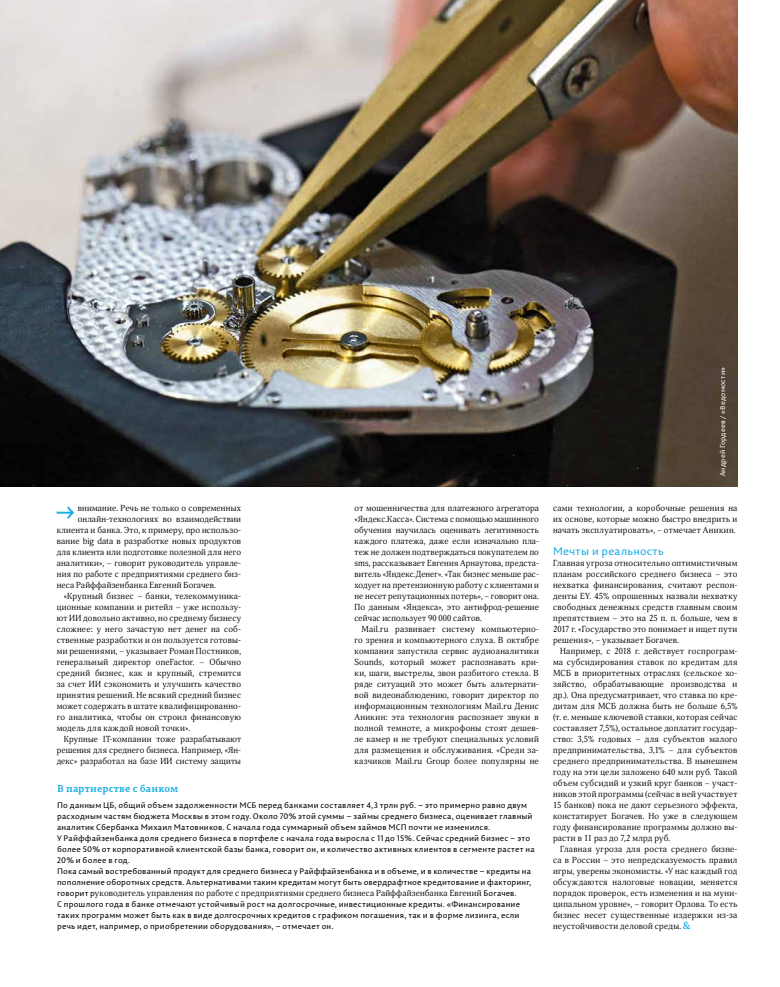
<style>
.page{position:relative;width:780px;height:987px;background:#fff}
.page>*{position:absolute;margin:0;border:0;box-sizing:border-box;transform-origin:0 0}
.t1{font:700 26px "Permian Serif Typeface";color:#1daee4}
.t2{font:11px "Permian Sans Typeface";letter-spacing:.02em;color:#1daee4}
.t3{font:700 10px "Permian Slab Serif Typeface";letter-spacing:.015em;color:#1daee4}
.t4{font:8.5px/11px "Orbi";letter-spacing:.02em;color:#000;text-align:justify}
.t5{font:8px/11px "Permian Sans Typeface";letter-spacing:.02em;color:#000}
.t6{font:7px "Permian Sans Typeface";letter-spacing:.03em;color:#fff}
.s1{font-family:"Permian Sans Typeface";font-size:8px}
.s2{font-weight:700;font-size:10px;color:#1daee4}
</style>
<div class="page">
<img style="left:0;top:0;width:737px;height:486px">
<p class="t4" style="left:78px;top:502px;width:165px">внимание. Речь не только о современных</p>
<p class="t4" style="left:78px;top:513px;width:165px">онлайн-технологиях во взаимодействии</p>
<p class="t4" style="left:57px;top:524px;width:186px">клиента и банка. Это, к примеру, про использо-</p>
<p class="t4" style="left:57px;top:535px;width:186px">вание big data в разработке новых продуктов</p>
<p class="t4" style="left:57px;top:546px;width:186px">для клиента или подготовке полезной для него</p>
<p class="t4" style="left:57px;top:557px;width:186px">аналитики», – говорит руководитель управле-</p>
<p class="t4" style="left:57px;top:568px;width:186px">ния по работе с предприятиями среднего биз-</p>
<p class="t4" style="left:57px;top:579px;width:161px">неса Райффайзенбанка Евгений Богачев.</p>
<p class="t4" style="left:64px;top:590px;width:179px">«Крупный бизнес – банки, телекоммуника-</p>
<p class="t4" style="left:57px;top:601px;width:186px">ционные компании и ритейл – уже использу-</p>
<p class="t4" style="left:57px;top:612px;width:186px">ют ИИ довольно активно, но среднему бизнесу</p>
<p class="t4" style="left:57px;top:623px;width:186px">сложнее: у него зачастую нет денег на соб-</p>
<p class="t4" style="left:57px;top:634px;width:186px">ственные разработки и он пользуется готовы-</p>
<p class="t4" style="left:57px;top:645px;width:186px">ми решениями, – указывает Роман Постников,</p>
<p class="t4" style="left:57px;top:656px;width:186px">генеральный директор oneFactor. – Обычно</p>
<p class="t4" style="left:57px;top:667px;width:186px">средний бизнес, как и крупный, стремится</p>
<p class="t4" style="left:57px;top:678px;width:186px">за счет ИИ сэкономить и улучшить качество</p>
<p class="t4" style="left:57px;top:689px;width:186px">принятия решений. Не всякий средний бизнес</p>
<p class="t4" style="left:57px;top:700px;width:186px">может содержать в штате квалифицированно-</p>
<p class="t4" style="left:57px;top:711px;width:186px">го аналитика, чтобы он строил финансовую</p>
<p class="t4" style="left:57px;top:722px;width:135px">модель для каждой новой точки».</p>
<p class="t4" style="left:64px;top:733px;width:179px">Крупные IT-компании тоже разрабатывают</p>
<p class="t4" style="left:57px;top:744px;width:186px">решения для среднего бизнеса. Например, «Ян-</p>
<p class="t4" style="left:57px;top:755px;width:186px">декс» разработал на базе ИИ систему защиты</p>
<h1 class="t1" style="left:55px;top:488px;width:22px">→</h1>
<p class="t4" style="left:354px;top:502px;width:186px">от мошенничества для платежного агрегатора «Яндекс.Касса». Система с помощью машинного обучения научилась оценивать легитимность каждого платежа, даже если изначально пла&shy;теж не должен подтверждаться покупателем по sms, рассказывает Евгения Арнаутова, предста&shy;витель «Яндекс.Денег». «Так бизнес меньше рас&shy;ходует на претензионную работу с клиентами и не несет репутационных потерь», – говорит она.<br>По данным «Яндекса», это антифрод-решение сейчас использует 90 000 сайтов.</p>
<p class="t4" style="left:354px;top:623px;width:186px;text-indent:7px">Mail.ru развивает систему компьютерно&shy;го зрения и компьютерного слуха. В октябре компания запустила сервис аудиоаналитики Sounds, который может распознавать кри&shy;ки, шаги, выстрелы, звон разбитого стекла. В ряде ситуаций это может быть альтернати&shy;вой видеонаблюдению, говорит директор по информационным технологиям Mail.ru Денис Аникин: эта технология распознает звуки в полной темноте, а микрофоны стоят дешев&shy;ле камер и не требуют специальных условий для размещения и обслуживания. «Среди за&shy;казчиков Mail.ru Group более популярны не</p>
<p class="t3" style="left:57px;top:779px;width:123px">В партнерстве с банком</p>
<p class="t5" style="left:57px;top:799px;width:479px">По данным ЦБ, общий объем задолженности МСБ перед банками составляет 4,3 трлн руб. – это примерно равно двум расходным частям бюджета Москвы в этом году. Около 70% этой суммы – займы среднего бизнеса, оценивает главный аналитик Сбербанка Михаил Матовников. С начала года суммарный объем займов МСП почти не изменился.<br>У Райффайзенбанка доля среднего бизнеса в портфеле с начала года выросла с 11 до 15%. Сейчас средний бизнес – это более 50% от корпоративной клиентской базы банка, говорит он, и количество активных клиентов в сегменте растет на 20% и более в год.<br>Пока самый востребованный продукт для среднего бизнеса у Райффайзенбанка и в объеме, и в количестве – кредиты на пополнение оборотных средств. Альтернативами таким кредитам могут быть овердрафтное кредитование и факторинг,</p>
<p class="t4" style="left:57px;top:887px;width:461px"><span class="s1">говорит р</span>уководитель управления по работе с предприятиями среднего бизнеса Райффайзенбанка Евгений <span class="s1">Богачев.</span></p>
<p class="t5" style="left:57px;top:898px;width:464px;text-align:justify">С прошлого года в банке отмечают устойчивый рост на долгосрочные, инвестиционные кредиты. «Финансирование таких программ может быть как в виде долгосрочных кредитов с графиком погашения, так и в форме лизинга, если речь идет, например, о приобретении оборудования», – отмечает он.</p>
<p class="t6" style="left:717px;top:476px;width:111px;rotate:-90deg">Андрей Гордеев / «Ведомости»</p>
<p class="t4" style="left:553px;top:502px;width:186px">сами технологии, а коробочные решения на их основе, которые можно быстро внедрить и начать эксплуатировать», – отмечает Аникин.</p>
<p class="t2" style="left:553px;top:543px;width:112px">Мечты и реальность</p>
<p class="t4" style="left:553px;top:557px;width:186px">Главная угроза относительно оптимистичным планам российского среднего бизнеса – это нехватка финансирования, считают респон&shy;денты EY. 45% опрошенных назвали нехватку свободных денежных средств главным своим препятствием – это на 25 п. п. больше, чем в 2017 г. «Государство это понимает и ищет пути решения», – указывает Богачев.</p>
<p class="t4" style="left:553px;top:645px;width:186px;text-indent:7px">Например, с 2018 г. действует госпрограм&shy;ма субсидирования ставок по кредитам для МСБ в приоритетных отраслях (сельское хо&shy;зяйство, обрабатывающие производства и др.). Она предусматривает, что ставка по кре&shy;дитам для МСБ должна быть не больше 6,5% (т. е. меньше ключевой ставки, которая сейчас составляет 7,5%), остальное доплатит государ&shy;ство: 3,5% годовых – для субъектов малого предпринимательства, 3,1% – для субъектов среднего предпринимательства. В нынешнем году на эти цели заложено 640 млн руб. Такой объем субсидий и узкий круг банков – участ&shy;ников этой программы (сейчас в ней участвует 15 банков) пока не дают серьезного эффекта, констатирует Богачев. Но уже в следующем году финансирование программы должно вы&shy;расти в 11 раз до 7,2 млрд руб.</p>
<p class="t4" style="left:553px;top:843px;width:186px;text-indent:7px">Главная угроза для роста среднего бизне&shy;са в России – это непредсказуемость правил игры, уверены экономисты. «У нас каждый год обсуждаются налоговые новации, меняется порядок проверок, есть изменения и на муни&shy;ципальном уровне», – говорит Орлова. То есть бизнес несет существенные издержки из-за неустойчивости деловой среды. <span class="s2">&amp;</span></p>
</div>
